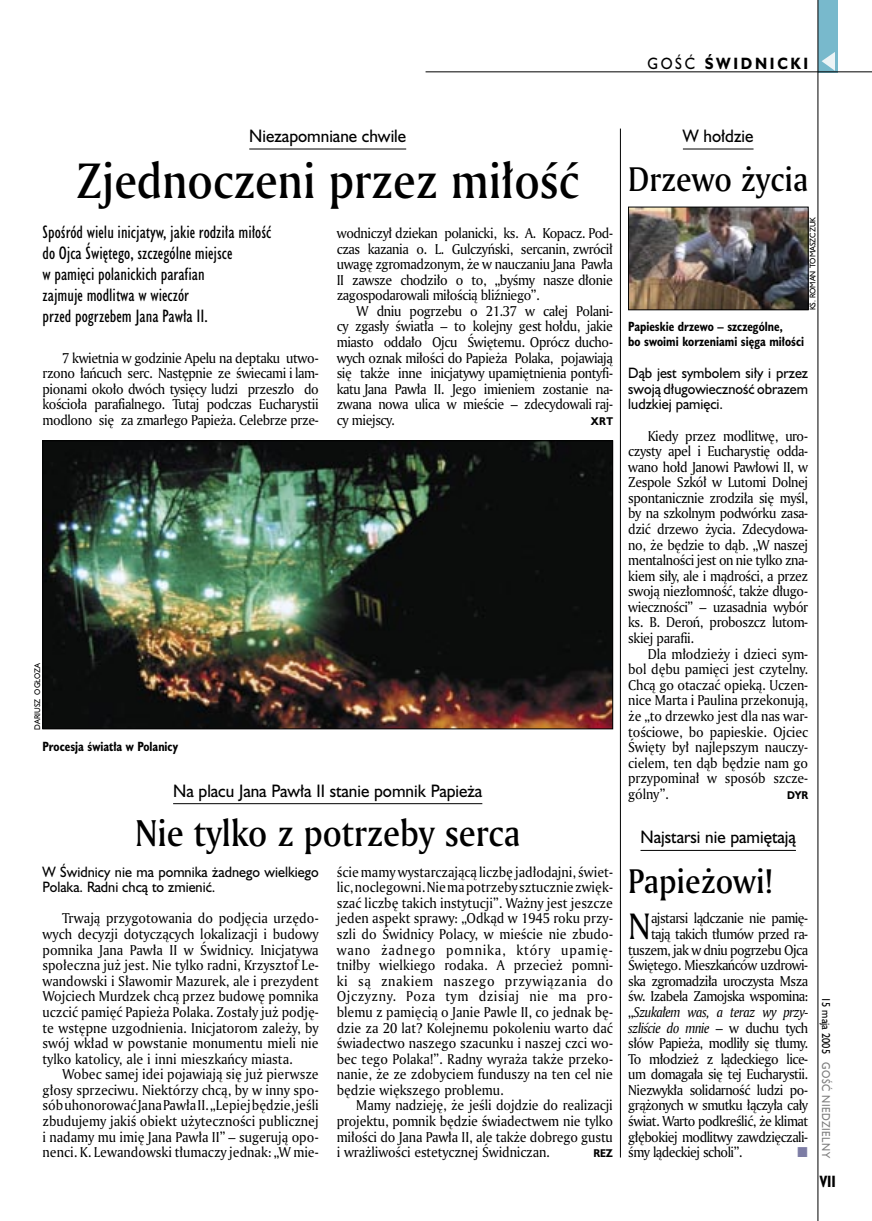
<style>
.page{position:relative;width:872px;height:1221px;background:#fff}
.page>*{position:absolute;margin:0;border:0;box-sizing:border-box;transform-origin:0 0}
._05a_tytyl_AmMd_32_pt{font:48px "Amerigo Md PL";color:#000;scale:.9 1}
._05-9_tytyl_AmMd_24_pt{font:36px "Amerigo Md PL";color:#000;scale:.9 1}
._02-1_body_z_incjalem_2{font:35.55px "Amerigo PL";color:#000;scale:.94 1}
._05-9_tytyl_AmMd_24_pt-2{font:33px "Amerigo Md PL";color:#000;scale:.9 1}
._06-4_lead_lokal_HuCn_11_pt{font:16.5px/21px "Humanst 521 Cn PL";color:#000}
._04-3_nadtytul_lokal{font:16.5px "Humanst 521 PL";color:#000;scale:.94 1}
._15b_temat_prawo{font:700 15px "Humanst 521 PL";letter-spacing:.2em;color:#000;scale:.9 1}
._17_pagina_prawa{font:700 15px "Humanst 521 Cn PL";color:#000;scale:.94 1}
._01_body_tekst{font:13.8px/15.6px "Amerigo PL";letter-spacing:-.01em;color:#000;text-align:justify;scale:.94 1}
._02-1_body_z_incjalem_2-2{font:13.8px "Amerigo PL";letter-spacing:-.04em;color:#000;scale:.94 1}
._06-5_lead_lokal_maly_Hu_9_pt{font:13.8px/15.6px "Humanst 521 PL";color:#000;text-align:justify;scale:.94 1}
._02-1_body_z_incjalem_2-3{font:italic 13.8px "Amerigo PL";letter-spacing:-.04em;color:#000;scale:.94 1}
._09_podpis_zdjecia_HuCnB{font:700 12.3px/14.4px "Humanst 521 Cn PL";color:#000;scale:.94 1}
._19a_data_prawa_GOSC{font:10.5px "Humanst 521 PL";letter-spacing:.05em;color:#7c7c7c;scale:.9 1}
._19_data_prawa{font:10.5px "Humanst 521 PL";color:#000;scale:.9 1}
._01_body_tekst-2{font:700 10.35px "Humanst 521 PL";color:#000;scale:.9 1}
._09a_autor_zdjecia_Hu_5_pt{font:7.5px "Humanst 521 PL";color:#000;scale:.94 1}
.s1{font-weight:400}
.s2{font-style:normal}
</style>
<div class="page">
<div style="left:818px;top:0;width:19px;height:72px;background:#78b9cc"></div>
<hr style="left:817px;top:0;width:1px;height:1220px;background:#000">
<svg style="left:821px;top:52px;width:14px;height:19px"></svg>
<hr style="left:425px;top:72px;width:447px;height:1px;background:#000">
<hr style="left:173px;top:803px;width:309px;height:1px;background:#000">
<hr style="left:640px;top:850px;width:156px;height:1px;background:#000">
<hr style="left:249px;top:149px;width:157px;height:1px;background:#000">
<img style="left:45px;top:442px;width:566px;height:285px">
<div style="left:43px;top:440px;width:570px;height:289px;border:1px solid #000"></div>
<hr style="left:620px;top:129px;width:1px;height:1028px;background:#000">
<hr style="left:683px;top:149px;width:70px;height:1px;background:#000">
<img style="left:630px;top:209px;width:176px;height:99px">
<div style="left:628px;top:207px;width:180px;height:103px;border:1px solid #000"></div>
<p class="_15b_temat_prawo" style="left:647px;top:53px;width:180px"><span class="s1">GOŚĆ</span> ŚWIDNICKI</p>
<p class="_04-3_nadtytul_lokal" style="left:249px;top:124px;width:168px">Niezapomniane chwile</p>
<p class="_05a_tytyl_AmMd_32_pt" style="left:76px;top:148px;width:560px">Zjednoczeni przez miłość</p>
<p class="_06-4_lead_lokal_HuCn_11_pt" style="left:43px;top:221px;width:230px">Spośród wielu inicjatyw, jakie rodziła miłość do Ojca Świętego, szczególne miejsce<br>w pamięci polanickich parafian<br>zajmuje modlitwa w wieczór<br>przed pogrzebem Jana Pawła II.</p>
<p class="_01_body_tekst" style="left:43px;top:349px;width:295px;text-indent:20px">7 kwietnia w godzinie Apelu na deptaku utwo&shy;rzono łańcuch serc. Następnie ze świecami i lam&shy;pionami około dwóch tysięcy ludzi przeszło do kościoła parafialnego. Tutaj podczas Eucharystii modlono się za zmarłego Papieża. Celebrze prze-</p>
<p class="_01_body_tekst" style="left:337px;top:225px;width:295px">wodniczył dziekan polanicki, ks. A. Kopacz. Pod&shy;czas kazania o. L. Gulczyński, sercanin, zwrócił uwagę zgromadzonym, że w nauczaniu Jana Pawła II zawsze chodziło o to, „byśmy nasze dłonie zagospodarowali miłością bliźniego”.</p>
<p class="_01_body_tekst" style="left:337px;top:303px;width:295px;text-indent:20px">W dniu pogrzebu o 21.37 w całej Polani&shy;cy zgasły światła – to kolejny gest hołdu, jakie miasto oddało Ojcu Świętemu. Oprócz ducho&shy;wych oznak miłości do Papieża Polaka, pojawiają się także inne inicjatywy upamiętnienia pontyfi&shy;katu Jana Pawła II. Jego imieniem zostanie na&shy;zwana nowa ulica w mieście – zdecydowali raj&shy;cy miejscy.</p>
<p class="_01_body_tekst-2" style="left:591px;top:414px;width:26px">XRT</p>
<p class="_09a_autor_zdjecia_Hu_5_pt" style="left:32px;top:729px;width:73px;rotate:-90deg">DARIUSZ OGŁOZA</p>
<p class="_09_podpis_zdjecia_HuCnB" style="left:43px;top:739px;width:146px">Procesja światła w Polanicy</p>
<p class="_04-3_nadtytul_lokal" style="left:173px;top:779px;width:330px">Na placu Jana Pawła II stanie pomnik Papieża</p>
<p class="_05-9_tytyl_AmMd_24_pt" style="left:135px;top:808px;width:430px">Nie tylko z potrzeby serca</p>
<p class="_06-5_lead_lokal_maly_Hu_9_pt" style="left:43px;top:863px;width:295px">W Świdnicy nie ma pomnika żadnego wielkiego<br>Polaka. Radni chcą to zmienić.</p>
<p class="_01_body_tekst" style="left:43px;top:910px;width:295px;text-indent:20px">Trwają przygotowania do podjęcia urzędo&shy;wych decyzji dotyczących lokalizacji i budowy pomnika Jana Pawła II w Świdnicy. Inicjatywa społeczna już jest. Nie tylko radni, Krzysztof Le&shy;wandowski i Sławomir Mazurek, ale i prezydent Wojciech Murdzek chcą przez budowę pomnika uczcić pamięć Papieża Polaka. Zostały już podję&shy;te wstępne uzgodnienia. Inicjatorom zależy, by swój wkład w powstanie monumentu mieli nie tylko katolicy, ale i inni mieszkańcy miasta.</p>
<p class="_01_body_tekst" style="left:43px;top:1066px;width:295px;text-indent:20px">Wobec samej idei pojawiają się już pierwsze głosy sprzeciwu. Niektórzy chcą, by w inny spo&shy;sób uhonorować Jana Pawła II. „Lepiej będzie, jeśli zbudujemy jakiś obiekt użyteczności publicznej i nadamy mu imię Jana Pawła II” – sugerują opo&shy;nenci. K. Lewandowski tłumaczy jednak: „W mie-</p>
<p class="_01_body_tekst" style="left:337px;top:863px;width:295px">ście mamy wystarczającą liczbę jadłodajni, świet&shy;lic, noclegowni. Nie ma potrzeby sztucznie zwięk&shy;szać liczbę takich instytucji”. Ważny jest jeszcze jeden aspekt sprawy: „Odkąd w 1945 roku przy&shy;szli do Świdnicy Polacy, w mieście nie zbudo&shy;wano żadnego pomnika, który upamię&shy;tniłby wielkiego rodaka. A przecież pomni&shy;ki są znakiem naszego przywiązania do Ojczyzny. Poza tym dzisiaj nie ma pro&shy;blemu z pamięcią o Janie Pawle II, co jednak bę&shy;dzie za 20 lat? Kolejnemu pokoleniu warto dać świadectwo naszego szacunku i naszej czci wo&shy;bec tego Polaka!”. Radny wyraża także przeko&shy;nanie, że ze zdobyciem funduszy na ten cel nie będzie większego problemu.</p>
<p class="_01_body_tekst" style="left:337px;top:1097px;width:295px;text-indent:20px">Mamy nadzieję, że jeśli dojdzie do realizacji projektu, pomnik będzie świadectwem nie tylko miłości do Jana Pawła II, ale także dobrego gustu i wrażliwości estetycznej Świdniczan.</p>
<p class="_01_body_tekst-2" style="left:593px;top:1146px;width:23px">REZ</p>
<p class="_04-3_nadtytul_lokal" style="left:683px;top:124px;width:77px">W hołdzie</p>
<p class="_05-9_tytyl_AmMd_24_pt-2" style="left:628px;top:157px;width:201px">Drzewo życia</p>
<p class="_09a_autor_zdjecia_Hu_5_pt" style="left:807px;top:310px;width:101px;rotate:-90deg">KS. ROMAN TOMASZCZUK</p>
<p class="_09_podpis_zdjecia_HuCnB" style="left:628px;top:319px;width:189px">Papieskie drzewo – szczególne,<br>bo swoimi korzeniami sięga miłości</p>
<p class="_06-5_lead_lokal_maly_Hu_9_pt" style="left:628px;top:365px;width:193px">Dąb jest symbolem siły i przez swoją długowieczność obrazem ludzkiej pamięci.</p>
<p class="_01_body_tekst" style="left:628px;top:427px;width:193px;text-indent:20px">Kiedy przez modlitwę, uro&shy;czysty apel i Eucharystię odda&shy;wano hołd Janowi Pawłowi II, w Zespole Szkół w Lutomi Dolnej spontanicznie zrodziła się myśl, by na szkolnym podwórku zasa&shy;dzić drzewo życia. Zdecydowa&shy;no, że będzie to dąb. „W naszej mentalności jest on nie tylko zna&shy;kiem siły, ale i mądrości, a przez swoją niezłomność, także długo&shy;wieczności” – uzasadnia wybór ks. B. Deroń, proboszcz lutom&shy;skiej parafii.</p>
<p class="_01_body_tekst" style="left:628px;top:645px;width:193px;text-indent:20px">Dla młodzieży i dzieci sym&shy;bol dębu pamięci jest czytelny.<br>Chcą go otaczać opieką. Uczen&shy;nice Marta i Paulina przekonują, że „to drzewko jest dla nas war&shy;tościowe, bo papieskie. Ojciec Święty był najlepszym nauczy&shy;cielem, ten dąb będzie nam go przypominał w sposób szcze&shy;gólny”.</p>
<p class="_01_body_tekst-2" style="left:787px;top:787px;width:25px">DYR</p>
<p class="_04-3_nadtytul_lokal" style="left:640px;top:825px;width:167px">Najstarsi nie pamiętają</p>
<p class="_05-9_tytyl_AmMd_24_pt-2" style="left:628px;top:858px;width:162px">Papieżowi!</p>
<p class="_02-1_body_z_incjalem_2" style="left:628px;top:902px;width:26px">N</p>
<p class="_02-1_body_z_incjalem_2-2" style="left:651px;top:909px;width:169px">ajstarsi lądczanie nie pamię-</p>
<p class="_02-1_body_z_incjalem_2-2" style="left:651px;top:924px;width:169px">tają takich tłumów przed ra-</p>
<p class="_02-1_body_z_incjalem_2-2" style="left:628px;top:940px;width:193px">tuszem, jak w dniu pogrzebu Ojca</p>
<p class="_02-1_body_z_incjalem_2-2" style="left:628px;top:955px;width:193px">Świętego. Mieszkańców uzdrowi-</p>
<p class="_02-1_body_z_incjalem_2-2" style="left:628px;top:971px;width:193px">ska zgromadziła uroczysta Msza</p>
<p class="_02-1_body_z_incjalem_2-2" style="left:628px;top:987px;width:193px">św. Izabela Zamojska wspomina:</p>
<p class="_02-1_body_z_incjalem_2-3" style="left:628px;top:1002px;width:193px"><span class="s2">„</span>Szukałem was, a teraz wy przy-</p>
<p class="_02-1_body_z_incjalem_2-3" style="left:628px;top:1018px;width:193px">szliście do mnie <span class="s2">– w duchu tych</span></p>
<p class="_02-1_body_z_incjalem_2-2" style="left:628px;top:1033px;width:193px">słów Papieża, modliły się tłumy.</p>
<p class="_02-1_body_z_incjalem_2-2" style="left:628px;top:1049px;width:193px">To młodzież z lądeckiego lice-</p>
<p class="_02-1_body_z_incjalem_2-2" style="left:628px;top:1064px;width:193px">um domagała się tej Eucharystii.</p>
<p class="_02-1_body_z_incjalem_2-2" style="left:628px;top:1080px;width:193px">Niezwykła solidarność ludzi po-</p>
<p class="_02-1_body_z_incjalem_2-2" style="left:628px;top:1096px;width:193px">grążonych w smutku łączyła cały</p>
<p class="_02-1_body_z_incjalem_2-2" style="left:628px;top:1111px;width:193px">świat. Warto podkreślić, że klimat</p>
<p class="_02-1_body_z_incjalem_2-2" style="left:628px;top:1127px;width:193px">głębokiej modlitwy zawdzięczali-</p>
<p class="_02-1_body_z_incjalem_2-2" style="left:628px;top:1142px;width:123px">śmy lądeckiej scholi”.</p>
<p class="_19_data_prawa" style="left:833px;top:996px;width:64px;rotate:90deg">15 maja 2005</p>
<p class="_19a_data_prawa_GOSC" style="left:833px;top:1062px;width:108px;rotate:90deg">GOŚĆ NIEDZIELNY</p>
<p class="_17_pagina_prawa" style="left:819px;top:1171px;width:19px">VII</p>
</div>
